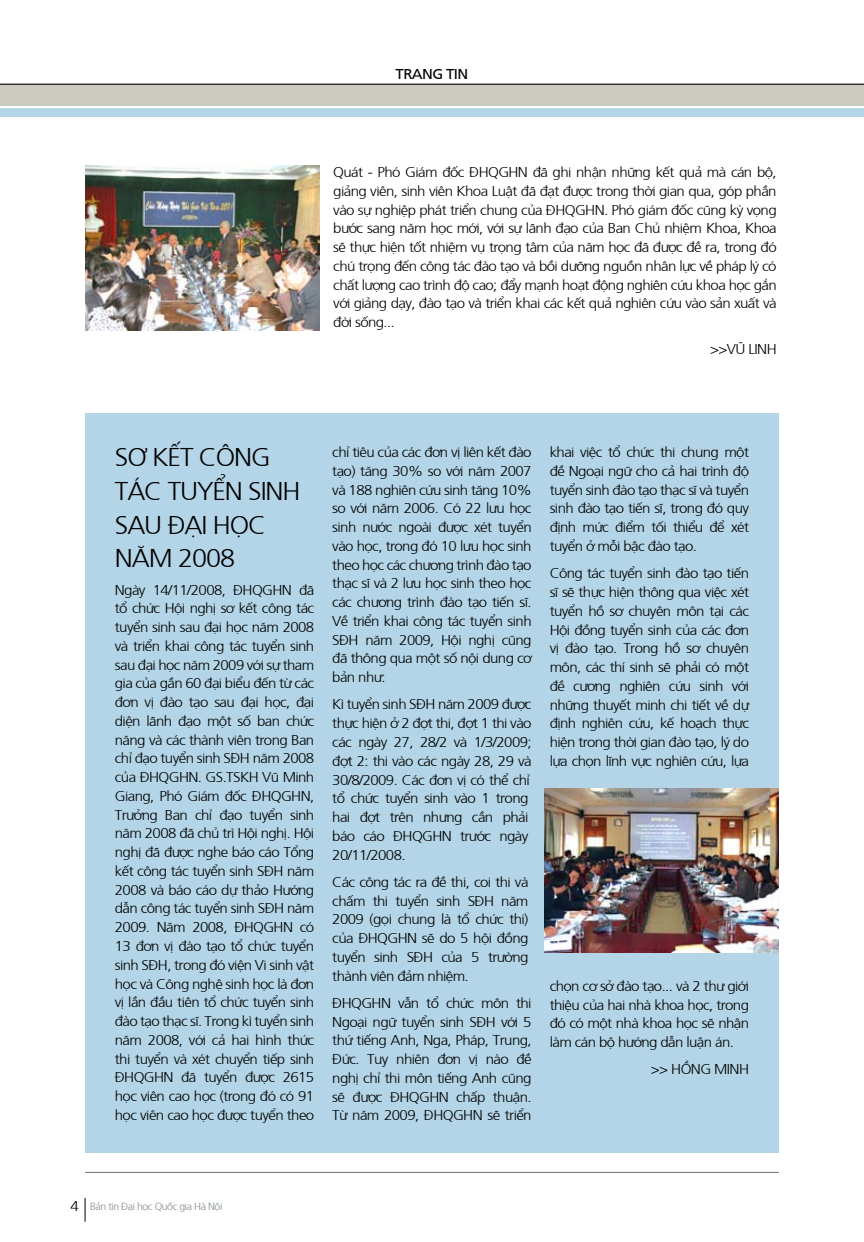
<style>
.page{position:relative;width:864px;height:1242px;background:#fff}
.page>*{position:absolute;margin:0;border:0;box-sizing:border-box;transform-origin:0 0}
.t1{font:300 25.65px/33.8px "Frutiger";letter-spacing:-.04em;color:#000;scale:1.05 1}
.t2{font:300 14.25px/18.8px "Frutiger";letter-spacing:-.04em;color:#000;text-align:justify;scale:1.05 1}
.t3{font:14.25px "Frutiger";letter-spacing:-.04em;color:#000;scale:1.05 1}
.t4{font:300 10.5px "Frutiger";letter-spacing:-.04em;color:#828b92}
.s1{font-size:14.25px;color:#000}
</style>
<div class="page">
<div style="left:85px;top:413px;width:693px;height:739px;background:#b3d5e7"></div>
<img style="left:85px;top:166px;width:234px;height:164px">
<img style="left:544px;top:788px;width:234px;height:164px">
<div style="left:0;top:83px;width:863px;height:23px;background:#cccac1"></div>
<div style="left:0;top:108px;width:863px;height:9px;background:#b3d5e7"></div>
<hr style="left:0;top:84px;width:863px;height:1px;background:#0d0c0d">
<hr style="left:85px;top:1172px;width:693px;height:1px;background:#6d6f71">
<svg style="left:85px;top:1198px;width:1px;height:23px"></svg>
<p class="t3" style="left:395px;top:64px;width:71px">TRANG TIN</p>
<p class="t2" style="left:333px;top:162px;width:423px">Quát - Phó Giám đốc ĐHQGHN đã ghi nhận những kết quả mà cán bộ, giảng viên, sinh viên Khoa Luật đã đạt được trong thời gian qua, góp phần vào sự nghiệp phát triển chung của ĐHQGHN. Phó giám đốc cũng kỳ vọng bước sang năm học mới, với sự lãnh đạo của Ban Chủ nhiệm Khoa, Khoa sẽ thực hiện tốt nhiệm vụ trọng tâm của năm học đã được đề ra, trong đó chú trọng đến công tác đào tạo và bồi dưỡng nguồn nhân lực về pháp lý có chất lượng cao trình độ cao; đẩy mạnh hoạt động nghiên cứu khoa học gắn với giảng dạy, đào tạo và triển khai các kết quả nghiên cứu vào sản xuất và đời sống...</p>
<p class="t2" style="left:709px;top:339px;width:50px">&gt;&gt;Vũ Linh</p>
<h1 class="t1" style="left:115px;top:438px;width:130px">Sơ kết c ông tác</h1>
<h1 class="t1" style="left:115px;top:472px;width:140px;text-align:justify;text-indent:53px">tuyển sinh sau đại học năm 2008</h1>
<p class="t2" style="left:115px;top:579px;width:191px">Ngày 14/11/2008, ĐHQGHN đã tổ chức Hội nghị sơ kết công tác tuyển sinh sau đại học năm 2008 và triển khai công tác tuyển sinh sau đại học năm 2009 với sự tham gia của gần 60 đại biểu đến từ các đơn vị đào tạo sau đại học, đại diện lãnh đạo một số ban chức năng và các thành viên trong Ban chỉ đạo tuyển sinh SĐH năm 2008 của ĐHQGHN. GS.TSKH Vũ Minh Giang, Phó Giám đốc ĐHQGHN, Trưởng Ban chỉ đạo tuyển sinh năm 2008 đã chủ trì Hội nghị. Hội nghị đã được nghe báo cáo Tổng kết công tác tuyển sinh SĐH năm 2008 và báo cáo dự thảo Hướng dẫn công tác tuyển sinh SĐH năm 2009. Năm 2008, ĐHQGHN có 13 đơn vị đào tạo tổ chức tuyển sinh SĐH, trong đó viện Vi sinh vật học và Công nghệ sinh học là đơn vị lần đầu tiên tổ chức tuyển sinh đào tạo thạc sĩ. Trong kì tuyển sinh năm 2008, với cả hai hình thức thi tuyển và xét chuyển tiếp sinh ĐHQGHN đã tuyển được 2615 học viên cao học (trong đó có 91 học viên cao học được tuyển theo</p>
<p class="t2" style="left:332px;top:442px;width:191px">chỉ tiêu của các đơn vị liên kết đào tạo) tăng 30% so với năm 2007 và 188 nghiên cứu sinh tăng 10% so với năm 2006. Có 22 lưu học sinh nước ngoài được xét tuyển vào học, trong đó 10 lưu học sinh theo học các chương trình đào tạo thạc sĩ và 2 lưu học sinh theo học các chương trình đào tạo tiến sĩ.<br>Về triển khai công tác tuyển sinh SĐH năm 2009, Hội nghị cũng đã thông qua một số nội dung cơ bản như:</p>
<p class="t2" style="left:332px;top:694px;width:191px;text-align:left">Kì tuyển sinh SĐH năm 2009 được thực hiện ở 2 đợt thi, đợt 1 thi vào các ngày 27, 28/2 và 1/3/2009; đợt 2: thi vào các ngày 28, 29 và<br>30/8/2009. Các đơn vị có thể chỉ tổ chức tuyển sinh vào 1 trong hai đợt trên nhưng cần phải báo cáo ĐHQGHN trước ngày<br>20/11/2008.</p>
<p class="t2" style="left:332px;top:871px;width:188px">Các công tác ra đề thi, coi thi và chấm thi tuyển sinh SĐH năm 2009 (gọi chung là tổ chức thi) của ĐHQGHN sẽ do 5 hội đồng tuyển sinh SĐH của 5 trường thành viên đảm nhiệm.</p>
<p class="t2" style="left:332px;top:992px;width:191px">ĐHQGHN vẫn tổ chức môn thi Ngoại ngữ tuyển sinh SĐH với 5 thứ tiếng Anh, Nga, Pháp, Trung, Đức. Tuy nhiên đơn vị nào đề nghị chỉ thi môn tiếng Anh cũng sẽ được ĐHQGHN chấp thuận.<br>Từ năm 2009, ĐHQGHN sẽ triển</p>
<p class="t2" style="left:549px;top:442px;width:191px">khai việc tổ chức thi chung một đề Ngoại ngữ cho cả hai trình độ tuyển sinh đào tạo thạc sĩ và tuyển sinh đào tạo tiến sĩ, trong đó quy định mức điểm tối thiểu để xét tuyển ở mỗi bậc đào tạo.</p>
<p class="t2" style="left:549px;top:563px;width:191px">Công tác tuyển sinh đào tạo tiến sĩ sẽ thực hiện thông qua việc xét tuyển hồ sơ chuyên môn tại các Hội đồng tuyển sinh của các đơn vị đào tạo. Trong hồ sơ chuyên môn, các thí sinh sẽ phải có một đề cương nghiên cứu sinh với những thuyết minh chi tiết về dự định nghiên cứu, kế hoạch thực hiện trong thời gian đào tạo, lý do lựa chọn lĩnh vực nghiên cứu, lựa</p>
<p class="t2" style="left:549px;top:975px;width:191px">chọn cơ sở đào tạo... và 2 thư giới thiệu của hai nhà khoa học, trong đó có một nhà khoa học sẽ nhận làm cán bộ hướng dẫn luận án.</p>
<p class="t2" style="left:650px;top:1059px;width:80px">&gt;&gt; Hồng Minh</p>
<p class="t4" style="left:70px;top:1198px;width:153px"><span class="s1">4</span> Bản tin Đại học Quốc gia Hà Nội</p>
</div>
